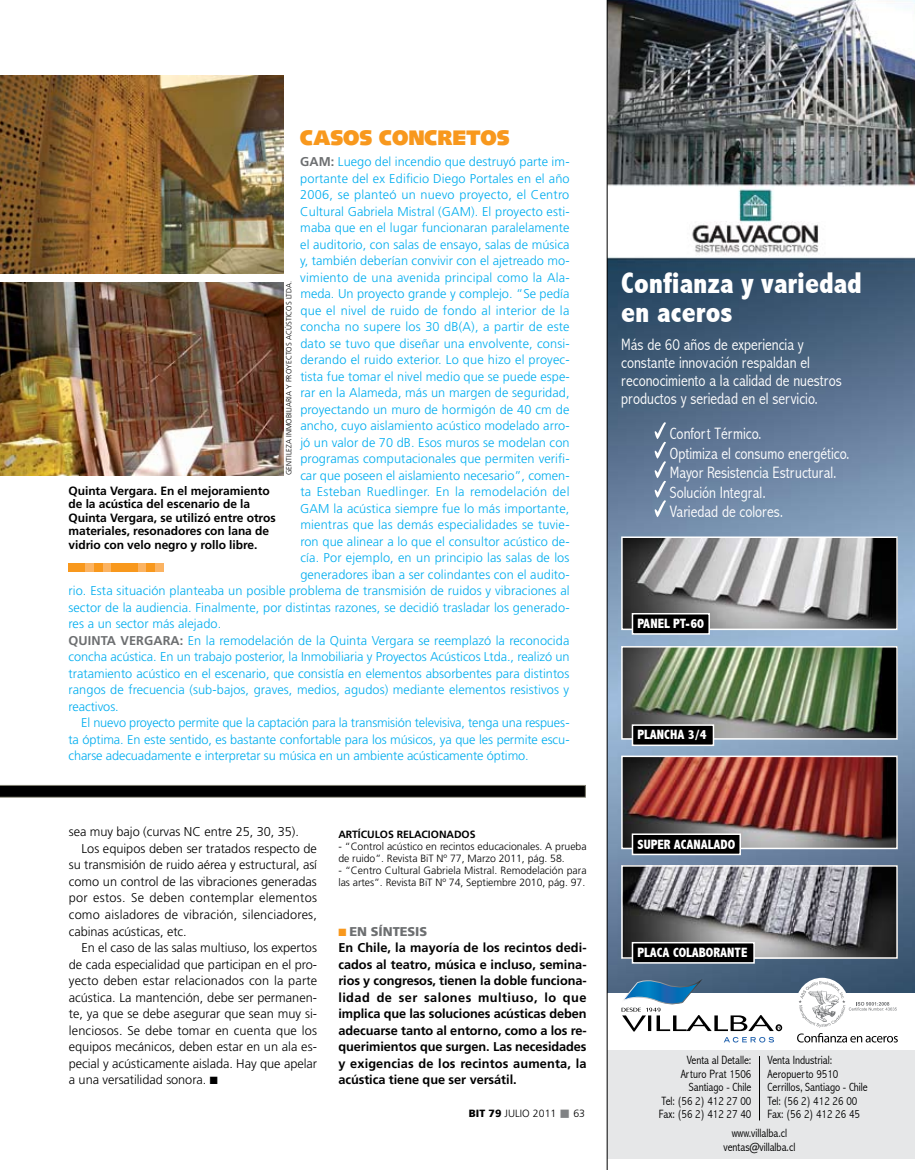
<style>
.page{position:relative;width:915px;height:1170px;background:#fff}
.page>*{position:absolute;margin:0;border:0;box-sizing:border-box;transform-origin:0 0}
.t1{font:800 condensed 30px/28.5px "Abadi";color:#fff}
.t2{font:900 21px "Syntax";letter-spacing:-.005em;color:#f8981d}
.t3{font:300 condensed 16.5px/19.5px "Abadi";color:#fff}
.t4{font:800 condensed 13.5px "Abadi";color:#fff}
.t5{font:300 12.75px "Frutiger";letter-spacing:.005em;color:#00adef}
.t6{font:300 12.75px "Frutiger";color:#000}
.t7{font:700 12.75px/16.5px "Frutiger";letter-spacing:-.005em;color:#000}
.t8{font:300 12.75px "Frutiger";letter-spacing:.025em;color:#00adef}
.t9{font:300 12.75px "Frutiger";letter-spacing:.02em;color:#000}
.t10{font:300 condensed 12px/13.5px "Abadi";color:#000;text-align:center}
.t11{font:700 12px/13.5px "Frutiger";letter-spacing:-.005em;color:#000}
.t12{font:300 10.5px/12px "Frutiger";letter-spacing:-.005em;color:#000}
.t13{font:700 10.5px "Frutiger";letter-spacing:-.005em;color:#000}
.t14{font:300 7.5px "Frutiger";letter-spacing:.005em;color:#000}
.s1{font-weight:700;color:#6d6f71}
.s2{color:#f8981d}
.s3{font-weight:900;color:#6d6f71}
.s4{font-weight:900}
.s5{color:#808284}
</style>
<div class="page">
<img style="left:1px;top:76px;width:282px;height:197px">
<img style="left:1px;top:283px;width:282px;height:192px">
<svg style="left:0;top:785px;width:585px;height:12px"></svg>
<div style="left:68px;top:563px;width:9px;height:9px;background:#f8981d"></div>
<div style="left:77px;top:563px;width:8px;height:9px;background:#f8981d"></div>
<div style="left:85px;top:563px;width:9px;height:9px;background:#fbb362"></div>
<div style="left:94px;top:563px;width:9px;height:9px;background:#f8981d"></div>
<div style="left:103px;top:563px;width:9px;height:9px;background:#fbb362"></div>
<div style="left:111px;top:563px;width:9px;height:9px;background:#f8981d"></div>
<div style="left:120px;top:563px;width:9px;height:9px;background:#f8981d"></div>
<div style="left:129px;top:563px;width:9px;height:9px;background:#f8981d"></div>
<div style="left:137px;top:563px;width:9px;height:9px;background:#fbb362"></div>
<div style="left:146px;top:563px;width:9px;height:9px;background:#f8981d"></div>
<div style="left:155px;top:563px;width:9px;height:9px;background:#fbb362"></div>
<img style="left:606px;top:0;width:308px;height:1169px">
<h2 class="t2" style="left:300px;top:125px;width:211px">CASOS CONCRETOS</h2>
<p class="t5" style="left:300px;top:154px;width:271px"><span class="s1">GAM:</span> Luego del incendio que destruyó parte im-</p>
<p class="t5" style="left:300px;top:171px;width:271px">portante del ex Edificio Diego Portales en el año</p>
<p class="t5" style="left:300px;top:187px;width:270px">2006, se planteó un nuevo proyecto, el Centro</p>
<p class="t5" style="left:300px;top:204px;width:271px">Cultural Gabriela Mistral (GAM). El proyecto esti-</p>
<p class="t5" style="left:300px;top:220px;width:271px">maba que en el lugar funcionaran paralelamente</p>
<p class="t5" style="left:300px;top:237px;width:271px">el auditorio, con salas de ensayo, salas de música</p>
<p class="t5" style="left:300px;top:253px;width:271px">y, también deberían convivir con el ajetreado mo-</p>
<p class="t5" style="left:300px;top:270px;width:271px">vimiento de una avenida principal como la Ala-</p>
<p class="t5" style="left:300px;top:286px;width:270px">meda. U n proyecto grande y complejo. “Se pedía</p>
<p class="t5" style="left:300px;top:303px;width:270px">que el nivel de ruido de fondo al interior de la</p>
<p class="t5" style="left:300px;top:319px;width:271px">concha no supere los 30 dB(A), a partir de este</p>
<p class="t5" style="left:300px;top:336px;width:271px">dato se tuvo que diseñar una envolvente, consi-</p>
<p class="t5" style="left:300px;top:352px;width:271px">derando el ruido exterior. Lo que hizo el proyec-</p>
<p class="t5" style="left:300px;top:369px;width:271px">tista fue tomar el nivel medio que se puede espe-</p>
<p class="t5" style="left:300px;top:385px;width:271px">rar en la Alameda, más un margen de seguridad,</p>
<p class="t5" style="left:300px;top:402px;width:270px">proyectando un muro de hormigón de 40 cm de</p>
<p class="t5" style="left:300px;top:418px;width:271px">ancho, cuyo aislamiento acústico modelado arro-</p>
<p class="t5" style="left:300px;top:435px;width:271px">jó un valor de 70 dB. Esos muros se modelan con</p>
<p class="t5" style="left:300px;top:451px;width:271px">programas computacionales que permiten verifi-</p>
<p class="t5" style="left:300px;top:468px;width:271px">car que poseen el aislamiento necesario”, comen-</p>
<p class="t8" style="left:300px;top:484px;width:270px">ta Esteban Ruedlinger. En la remodelación del</p>
<p class="t5" style="left:300px;top:501px;width:270px">GAM la acústica siempre fue lo más importante,</p>
<p class="t5" style="left:300px;top:517px;width:271px">mientras que las demás especialidades se tuvie-</p>
<p class="t5" style="left:300px;top:534px;width:271px">ron que alinear a lo que el consultor acústico de-</p>
<p class="t5" style="left:300px;top:550px;width:270px">cía. Por ejemplo, en un principio las salas de los</p>
<p class="t5" style="left:300px;top:567px;width:271px">generadores iban a ser colindantes con el audito-</p>
<p class="t5" style="left:68px;top:583px;width:502px">rio. Esta situación planteaba un posible problema de transmisión de ruidos y vibraciones al</p>
<p class="t5" style="left:68px;top:600px;width:502px">sector de la audiencia. Finalmente, por distintas razones, se decidió trasladar los generado-</p>
<p class="t5" style="left:68px;top:616px;width:154px">res a un sector más alejado.</p>
<p class="t5" style="left:68px;top:633px;width:502px"><span class="s1">Quinta Vergara:</span> En la remodelación de la Quinta Vergara se reemplazó la reconocida</p>
<p class="t5" style="left:68px;top:649px;width:502px">concha acústica. En un trabajo posterior, la Inmobiliaria y Proyectos Acústicos Ltda., realizó un</p>
<p class="t5" style="left:68px;top:666px;width:502px">tratamiento acústico en el escenario, que consistía en elementos absorbentes para distintos</p>
<p class="t5" style="left:68px;top:682px;width:502px">rangos de frecuencia (sub-bajos, graves, medios, agudos) mediante elementos resistivos y</p>
<p class="t5" style="left:68px;top:699px;width:52px">reactivos.</p>
<p class="t5" style="left:81px;top:715px;width:489px">El nuevo proyecto permite que la captación para la transmisión televisiva, tenga una respues-</p>
<p class="t5" style="left:68px;top:732px;width:502px">ta óptima. En este sentido, es bastante confortable para los músicos, ya que les permite escu-</p>
<p class="t5" style="left:68px;top:748px;width:461px">charse adecuadamente e interpretar su música en un ambiente acústicamente óptimo.</p>
<p class="t14" style="left:284px;top:475px;width:196px;rotate:-90deg">GENTILEZA inmobiliaria y proyectos ac ústic os ltda.</p>
<p class="t11" style="left:68px;top:484px;width:209px">Quinta Vergara. En el mejoramiento de la acústica del escenario de la Quinta Vergara, se utilizó entre otros materiales, resonadores con lana de vidrio con velo negro y rollo libre.</p>
<p class="t6" style="left:69px;top:824px;width:231px">sea muy bajo (curvas NC entre 25, 30, 35).</p>
<p class="t6" style="left:82px;top:841px;width:237px">Los equipos deben ser tratados respecto de</p>
<p class="t6" style="left:69px;top:857px;width:250px">su transmisión de ruido aérea y estructural, así</p>
<p class="t6" style="left:69px;top:874px;width:249px">como un control de las vibraciones generadas</p>
<p class="t9" style="left:69px;top:890px;width:249px">por estos. Se deben contemplar elementos</p>
<p class="t6" style="left:69px;top:907px;width:249px">como aisladores de vibración, silenciadores,</p>
<p class="t6" style="left:69px;top:923px;width:119px">cabinas acústicas, etc.</p>
<p class="t6" style="left:82px;top:940px;width:237px">En el caso de las salas multiuso, los expertos</p>
<p class="t6" style="left:69px;top:956px;width:250px">de cada especialidad que participan en el pro-</p>
<p class="t6" style="left:69px;top:973px;width:250px">yecto deben estar relacionados con la parte</p>
<p class="t6" style="left:69px;top:989px;width:250px">acústica. La mantención, debe ser permanen-</p>
<p class="t6" style="left:69px;top:1006px;width:250px">te, ya que se debe asegurar que sean muy si-</p>
<p class="t6" style="left:69px;top:1022px;width:249px">lenciosos. Se debe tomar en cuenta que los</p>
<p class="t6" style="left:69px;top:1039px;width:250px">equipos mecánicos, deben estar en un ala es-</p>
<p class="t6" style="left:69px;top:1055px;width:250px">pecial y acústicamente aislada. Hay que apelar</p>
<p class="t6" style="left:69px;top:1072px;width:150px">a una versatilidad sonora. ■</p>
<p class="t13" style="left:338px;top:828px;width:139px">Artículos relacionados</p>
<p class="t12" style="left:338px;top:840px;width:250px">- “Control acústico en recintos educacionales. A prueba de ruido”. Revista BiT Nº 77, Marzo 2011, pág. 58.</p>
<p class="t12" style="left:338px;top:864px;width:250px">- “Centro Cultural Gabriela Mistral. Remodelación para las artes”. Revista BiT Nº 74, Septiembre 2010, pág. 97.</p>
<p class="t7" style="left:338px;top:922px;width:250px"><span class="s2">■</span> <span class="s3">EN SÍNTESIS<br></span>En Chile, la mayoría de los recintos dedi&shy;cados al teatro, música e incluso, semina&shy;rios y congresos, tienen la doble funciona&shy;lidad de ser salones multiuso, lo que implica que las soluciones acústicas deben adecuarse tanto al entorno, como a los re&shy;querimientos que surgen. Las necesidades y exigencias de los recintos aumenta, la acústica tiene que ser versátil.</p>
<p class="t12" style="left:468px;top:1107px;width:118px"><span class="s4">BIT 79</span> julio 2011 <span class="s5">■</span> 63</p>
<h1 class="t1" style="left:621px;top:269px;width:242px">Confianza y variedad en aceros</h1>
<p class="t3" style="left:621px;top:336px;width:222px;line-height:18px">Más de 60 años de experiencia y constante innovación respaldan el reconocimiento a la calidad de nuestros productos y seriedad en el servicio.</p>
<p class="t3" style="left:669px;top:424px;width:181px">Confort Térmico.<br>Optimiza el consumo energético.<br>Mayor Resistencia Estructural.<br>Solución Integral.<br>Variedad de colores.</p>
<p class="t4" style="left:637px;top:615px;width:68px">PANEL PT-60</p>
<p class="t4" style="left:637px;top:727px;width:71px">PLANCHA 3/4</p>
<p class="t4" style="left:637px;top:836px;width:99px">SUPER ACANALADO</p>
<p class="t4" style="left:637px;top:944px;width:111px">PLACA COLABORANTE</p>
<p class="t10" style="left:658px;top:1053px;width:94px;text-align:right">Venta al Detalle:<br>Arturo Prat 1506<br>Santiago - Chile<br>Tel: (56 2) 412 27 00<br>Fax: (56 2) 412 27 40</p>
<p class="t10" style="left:767px;top:1053px;width:102px;text-align:left">Venta Industrial:<br>Aeropuerto 9510<br>Cerrillos, Santiago - Chile<br>Tel: (56 2) 412 26 00<br>Fax: (56 2) 412 26 45</p>
<p class="t10" style="left:723px;top:1126px;width:73px">www.villalba.cl ventas@villalba.cl</p>
</div>
